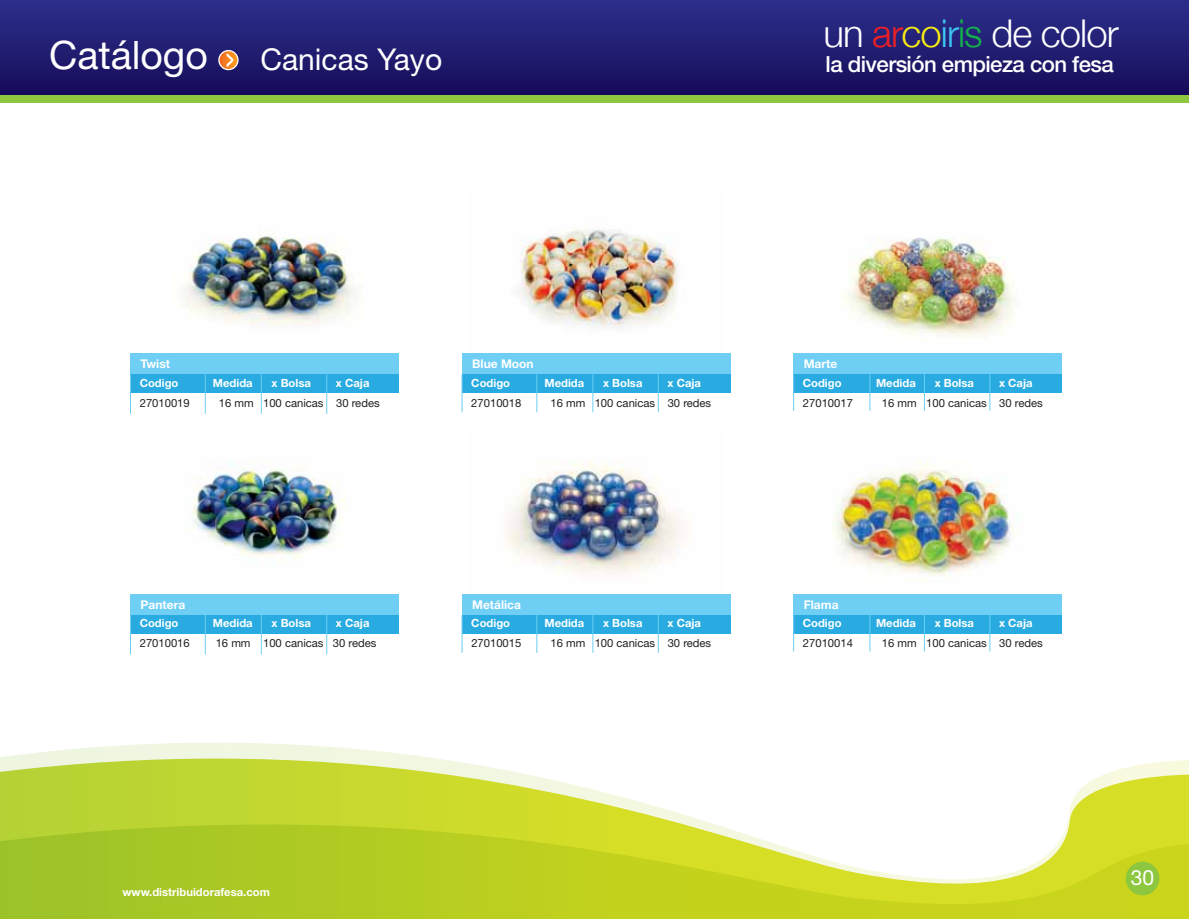
<style>
.page{position:relative;width:1189px;height:919px;background:#fff}
.page>*{position:absolute;margin:0;border:0;box-sizing:border-box;transform-origin:0 0}
.t1{font:39.15px "Helvetica Neue";color:#fff}
.t2{font:300 38.25px "Helvetica Neue";letter-spacing:-.025em;color:#fff}
.t3{font:30px "Helvetica Neue";color:#fff}
.t4{font:500 22.2px "Helvetica Neue";letter-spacing:-.025em;color:#fff}
.t5{font:21px "Helvetica Neue";color:#fff}
.t6{font:700 12px "Helvetica Neue";color:#fff}
.t7{font:11.25px "Helvetica Neue";color:#231f20}
.t8{font:700 11.25px "Helvetica Neue";color:#fff}
.s1{color:#ed1f24}
.s2{color:#f7eb13}
.s3{color:#3dc6f3}
.s4{color:#13b14b}
</style>
<div class="page">
<div style="left:0;top:0;width:1188px;height:99px;background:linear-gradient(to bottom,#2d2f8d,#150a56)"></div>
<img style="left:182px;top:234px;width:176px;height:91px">
<img style="left:518px;top:229px;width:159px;height:98px">
<img style="left:845px;top:238px;width:170px;height:99px">
<img style="left:189px;top:461px;width:156px;height:98px">
<img style="left:506px;top:461px;width:176px;height:113px">
<img style="left:833px;top:461px;width:182px;height:115px">
<svg style="left:219px;top:51px;width:19px;height:19px"></svg>
<div style="left:218px;top:50px;width:20px;height:20px;border:1px solid #fff;border-radius:50%"></div>
<svg style="left:226px;top:52px;width:8px;height:17px"></svg>
<svg style="left:0;top:742px;width:431px;height:16px"></svg>
<svg style="left:0;top:758px;width:1188px;height:66px"></svg>
<svg style="left:0;top:824px;width:1188px;height:94px;background:#c4d640"></svg>
<div style="left:130px;top:353px;width:269px;height:40px;background:#6ecef4"></div>
<div style="left:130px;top:374px;width:269px;height:19px;background:#29abe2"></div>
<hr style="left:130px;top:374px;width:1px;height:39px;background:#6ecef4">
<hr style="left:261px;top:374px;width:1px;height:39px;background:#6ecef4">
<hr style="left:326px;top:374px;width:1px;height:39px;background:#6ecef4">
<hr style="left:205px;top:374px;width:1px;height:39px;background:#6ecef4">
<div style="left:462px;top:353px;width:268px;height:40px;background:#6ecef4"></div>
<div style="left:462px;top:374px;width:268px;height:19px;background:#29abe2"></div>
<hr style="left:461px;top:374px;width:1px;height:38px;background:#6ecef4">
<hr style="left:592px;top:374px;width:1px;height:38px;background:#6ecef4">
<hr style="left:657px;top:374px;width:1px;height:38px;background:#6ecef4">
<hr style="left:536px;top:374px;width:1px;height:38px;background:#6ecef4">
<div style="left:793px;top:353px;width:268px;height:40px;background:#6ecef4"></div>
<div style="left:793px;top:374px;width:268px;height:19px;background:#29abe2"></div>
<hr style="left:793px;top:374px;width:1px;height:36px;background:#6ecef4">
<hr style="left:923px;top:374px;width:1px;height:36px;background:#6ecef4">
<hr style="left:989px;top:374px;width:1px;height:36px;background:#6ecef4">
<hr style="left:869px;top:374px;width:1px;height:36px;background:#6ecef4">
<div style="left:130px;top:593px;width:269px;height:40px;background:#6ecef4"></div>
<div style="left:130px;top:614px;width:269px;height:19px;background:#29abe2"></div>
<hr style="left:130px;top:614px;width:1px;height:40px;background:#6ecef4">
<hr style="left:261px;top:614px;width:1px;height:40px;background:#6ecef4">
<hr style="left:326px;top:614px;width:1px;height:40px;background:#6ecef4">
<hr style="left:205px;top:614px;width:1px;height:40px;background:#6ecef4">
<div style="left:462px;top:593px;width:268px;height:40px;background:#6ecef4"></div>
<div style="left:462px;top:614px;width:268px;height:19px;background:#29abe2"></div>
<hr style="left:461px;top:614px;width:1px;height:38px;background:#6ecef4">
<hr style="left:592px;top:614px;width:1px;height:38px;background:#6ecef4">
<hr style="left:657px;top:614px;width:1px;height:38px;background:#6ecef4">
<hr style="left:536px;top:614px;width:1px;height:38px;background:#6ecef4">
<div style="left:793px;top:593px;width:268px;height:40px;background:#6ecef4"></div>
<div style="left:793px;top:614px;width:268px;height:19px;background:#29abe2"></div>
<hr style="left:793px;top:614px;width:1px;height:37px;background:#6ecef4">
<hr style="left:923px;top:614px;width:1px;height:37px;background:#6ecef4">
<hr style="left:989px;top:614px;width:1px;height:37px;background:#6ecef4">
<hr style="left:869px;top:614px;width:1px;height:37px;background:#6ecef4">
<div style="left:0;top:96px;width:1188px;height:7px;background:#8dc63f"></div>
<div style="left:1125px;top:861px;width:33px;height:33px;background:#8dc63f;border-radius:50%"></div>
<h1 class="t1" style="left:49px;top:32px;width:160px">Catálogo</h1>
<h3 class="t3" style="left:260px;top:42px;width:183px">Canicas Yayo</h3>
<h2 class="t2" style="left:823px;top:3px;width:297px">un <span class="s1">ar</span><span class="s2">co</span><span class="s3">ir</span><span class="s4">is</span> de color</h2>
<h3 class="t4" style="left:825px;top:51px;width:289px">la diversión empieza con fesa</h3>
<p class="t6" style="left:140px;top:356px;width:31px">Twist</p>
<p class="t8" style="left:140px;top:375px;width:40px">Codigo</p>
<p class="t8" style="left:213px;top:375px;width:41px">Medida</p>
<p class="t8" style="left:271px;top:375px;width:41px">x Bolsa</p>
<p class="t8" style="left:336px;top:375px;width:35px">x Caja</p>
<p class="t7" style="left:140px;top:396px;width:52px">27010019</p>
<p class="t7" style="left:219px;top:396px;width:162px">16 mm 100 canicas 30 redes</p>
<p class="t6" style="left:140px;top:596px;width:46px">Pantera</p>
<p class="t8" style="left:140px;top:616px;width:40px">Codigo</p>
<p class="t8" style="left:213px;top:616px;width:41px">Medida</p>
<p class="t8" style="left:271px;top:616px;width:41px">x Bolsa</p>
<p class="t8" style="left:336px;top:616px;width:35px">x Caja</p>
<p class="t6" style="left:472px;top:356px;width:63px">Blue Moon</p>
<p class="t8" style="left:471px;top:375px;width:40px">Codigo</p>
<p class="t8" style="left:544px;top:375px;width:41px">Medida</p>
<p class="t8" style="left:603px;top:375px;width:41px">x Bolsa</p>
<p class="t8" style="left:667px;top:375px;width:35px">x Caja</p>
<p class="t7" style="left:471px;top:396px;width:52px">27010018</p>
<p class="t7" style="left:550px;top:396px;width:162px">16 mm 100 canicas 30 redes</p>
<p class="t6" style="left:472px;top:596px;width:50px">Metálica</p>
<p class="t8" style="left:471px;top:616px;width:40px">Codigo</p>
<p class="t8" style="left:544px;top:616px;width:41px">Medida</p>
<p class="t8" style="left:603px;top:616px;width:41px">x Bolsa</p>
<p class="t8" style="left:667px;top:616px;width:35px">x Caja</p>
<p class="t6" style="left:803px;top:356px;width:35px">Marte</p>
<p class="t8" style="left:802px;top:375px;width:40px">Codigo</p>
<p class="t8" style="left:875px;top:375px;width:41px">Medida</p>
<p class="t8" style="left:934px;top:375px;width:41px">x Bolsa</p>
<p class="t8" style="left:998px;top:375px;width:35px">x Caja</p>
<p class="t7" style="left:802px;top:396px;width:52px">27010017</p>
<p class="t7" style="left:881px;top:396px;width:162px">16 mm 100 canicas 30 redes</p>
<p class="t6" style="left:803px;top:596px;width:36px">Flama</p>
<p class="t8" style="left:802px;top:616px;width:40px">Codigo</p>
<p class="t8" style="left:875px;top:616px;width:41px">Medida</p>
<p class="t8" style="left:934px;top:616px;width:41px">x Bolsa</p>
<p class="t8" style="left:998px;top:616px;width:35px">x Caja</p>
<p class="t7" style="left:140px;top:636px;width:52px">27010016</p>
<p class="t7" style="left:216px;top:636px;width:162px">16 mm 100 canicas 30 redes</p>
<p class="t7" style="left:471px;top:636px;width:52px">27010015</p>
<p class="t7" style="left:550px;top:636px;width:162px">16 mm 100 canicas 30 redes</p>
<p class="t7" style="left:802px;top:636px;width:52px">27010014</p>
<p class="t7" style="left:881px;top:636px;width:162px">16 mm 100 canicas 30 redes</p>
<p class="t8" style="left:122px;top:884px;width:149px">www.distribuidorafesa.com</p>
<h3 class="t5" style="left:1130px;top:864px;width:25px">30</h3>
</div>
